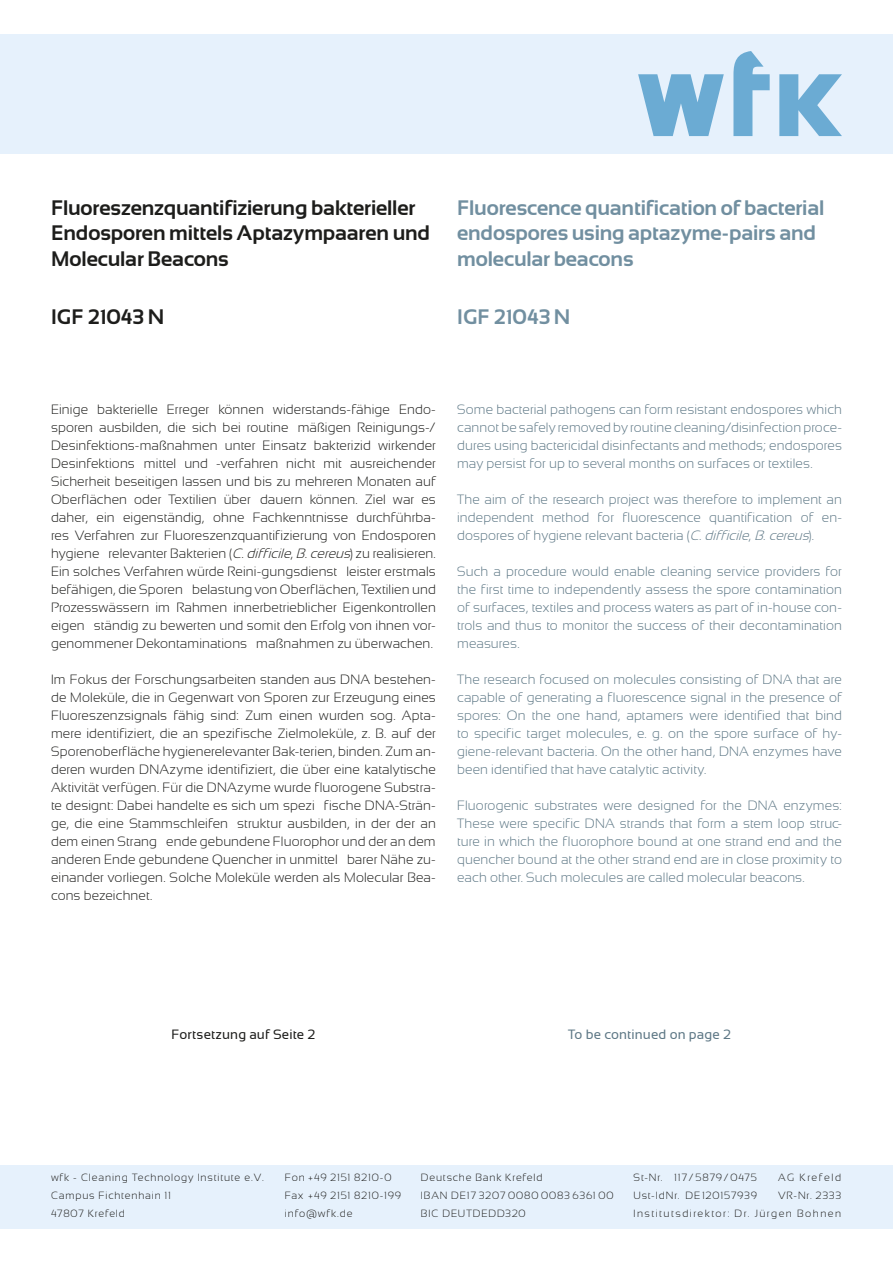
<style>
.page{position:relative;width:893px;height:1263px;background:#fff}
.page>*{position:absolute;margin:0;border:0;box-sizing:border-box;transform-origin:0 0}
.t1{font:700 21px/25.2px "Sansation";letter-spacing:-.005em;color:#1d1d1b}
.t2{font:700 21px/25.2px "Sansation";letter-spacing:-.005em;color:#718fa0}
.t3{font:700 21px "Sansation";letter-spacing:.015em;color:#718fa0}
.t4{font:700 21px "Sansation";letter-spacing:.015em;color:#1d1d1b}
.t5{font:300 13.5px/18px "Sansation";letter-spacing:.01em;color:#1d1d1b;text-align:justify}
.t6{font:300 13.5px/18px "Sansation";letter-spacing:.01em;color:#5d7785;text-align:justify}
.t7{font:13.5px "Sansation";letter-spacing:.01em;color:#1d1d1b}
.t8{font:13.5px "Sansation";letter-spacing:.01em;color:#5d7785}
.t9{font:300 10.5px/18px "Sansation";letter-spacing:.08em;color:#1d1d1b}
.t10{font:300 10.5px "Sansation";letter-spacing:.14em;color:#1d1d1b}
.t11{font:300 10.5px/18px "Sansation";letter-spacing:.125em;color:#1d1d1b}
.s1{font-style:italic}
</style>
<div class="page">
<div style="left:0;top:1165px;width:893px;height:64px;background:#e6f1fc"></div>
<div style="left:0;top:34px;width:893px;height:119px;background:#e6f1fc"></div>
<svg style="left:779px;top:74px;width:63px;height:62px"></svg>
<svg style="left:733px;top:51px;width:37px;height:85px"></svg>
<svg style="left:638px;top:74px;width:86px;height:62px"></svg>
<h1 class="t1" style="left:51px;top:195px;width:381px">Fluoreszenzquantifizierung bakterieller<br>Endosporen mittels Aptazympaaren und<br>Molecular Beacons</h1>
<h1 class="t4" style="left:51px;top:305px;width:115px">IGF 21043 N</h1>
<h1 class="t2" style="left:457px;top:195px;width:369px">Fluorescence quantification of bacterial endospores using aptazyme-pairs and molecular beacons</h1>
<h1 class="t3" style="left:457px;top:305px;width:115px">IGF 21043 N</h1>
<p class="t5" style="left:51px;top:400px;width:386px">Einige bakterielle Erreger können widerstands-fähige Endo&shy;sporen ausbilden, die sich bei routine¬mäßigen Reinigungs-/ Desinfektions-maßnahmen unter Einsatz bakterizid wirkender Desinfektions¬mittel und -verfahren nicht mit ausreichender Sicherheit beseitigen lassen und bis zu mehreren Monaten auf Oberflächen oder Textilien über¬dauern können. Ziel war es daher, ein eigenständig, ohne Fachkenntnisse durchführba&shy;res Verfahren zur Fluoreszenzquantifizierung von Endosporen hygiene¬relevanter Bakterien (<span class="s1">C.difficile</span>, <span class="s1">B.cereus</span>) zu realisieren.<br>Ein solches Verfahren würde Reini-gungsdienst¬leister erstmals befähigen, die Sporen¬belastung von Oberflächen, Textilien und Prozesswässern im Rahmen innerbetrieblicher Eigenkontrollen eigen¬ständig zu bewerten und somit den Erfolg von ihnen vor&shy;genommener Dekontaminations¬maßnahmen zu überwachen.</p>
<p class="t5" style="left:51px;top:670px;width:386px">Im Fokus der Forschungsarbeiten standen aus DNA bestehen&shy;de Moleküle, die in Gegenwart von Sporen zur Erzeugung eines Fluoreszenzsignals fähig sind: Zum einen wurden sog. Apta&shy;mere identifiziert, die an spezifische Zielmoleküle, z. B. auf der Sporenoberfläche hygienerelevanter Bak-terien, binden. Zum an&shy;deren wurden DNAzyme identifiziert, die über eine katalytische Aktivität verfügen. Für die DNAzyme wurde fluorogene Substra&shy;te designt: Dabei handelte es sich um spezi¬fische DNA-Strän&shy;ge, die eine Stammschleifen¬struktur ausbilden, in der der an dem einen Strang¬ende gebundene Fluorophor und der an dem anderen Ende gebundene Quencher in unmittel¬barer Nähe zu&shy;einander vorliegen. Solche Moleküle werden als Molecular Bea&shy;cons bezeichnet.</p>
<p class="t6" style="left:457px;top:400px;width:386px">Some bacterial pathogens can form resistant endospores which cannot be safely removed by routine cleaning/disinfection proce&shy;dures using bactericidal disinfectants and methods; endospores may persist for up to several months on surfaces or textiles.</p>
<p class="t6" style="left:457px;top:490px;width:386px">The aim of the research project was therefore to implement an independent method for fluorescence quantification of en&shy;dospores of hygiene relevant bacteria (<span class="s1">C.difficile</span>, <span class="s1">B.cereus</span>).</p>
<p class="t6" style="left:457px;top:562px;width:386px">Such a procedure would enable cleaning service providers for the first time to independently assess the spore contamination of surfaces, textiles and process waters as part of in-house con&shy;trols and thus to monitor the success of their decontamination measures.</p>
<p class="t6" style="left:457px;top:670px;width:386px">The research focused on molecules consisting of DNA that are capable of generating a fluorescence signal in the presence of spores: On the one hand, aptamers were identified that bind to specific target molecules, e. g. on the spore surface of hy&shy;giene-relevant bacteria. On the other hand, DNA enzymes have been identified that have catalytic activity.</p>
<p class="t6" style="left:457px;top:796px;width:386px">Fluorogenic substrates were designed for the DNA enzymes:<br>These were specific DNA strands that form a stem loop struc&shy;ture in which the fluorophore bound at one strand end and the quencher bound at the other strand end are in close proximity to each other. Such molecules are called molecular beacons.</p>
<p class="t7" style="left:172px;top:1027px;width:145px">Fortsetzung auf Seite 2</p>
<p class="t8" style="left:568px;top:1027px;width:164px">To be continued on page 2</p>
<p class="t9" style="left:51px;top:1169px;width:214px">wfk - Cleaning Technology Institute e.V.<br>Campus Fichtenhain 11<br>47807 Krefeld</p>
<p class="t9" style="left:285px;top:1169px;width:118px">Fon +49 2151 8210-0<br>Fax +49 2151 8210-199 info@wfk.de</p>
<p class="t9" style="left:421px;top:1169px;width:194px">Deutsche Bank Krefeld<br>IBAN DE17 3207 0080 0083 6361 00<br>BIC DEUTDEDD320</p>
<p class="t9" style="left:634px;top:1169px;width:125px">St-Nr. 117/5879/0475<br>Ust-IdNr. DE120157939</p>
<p class="t11" style="left:778px;top:1169px;width:64px">AG Krefeld<br>VR-Nr. 2333</p>
<p class="t10" style="left:634px;top:1208px;width:209px">Institutsdirektor: Dr. Jürgen Bohnen</p>
</div>
